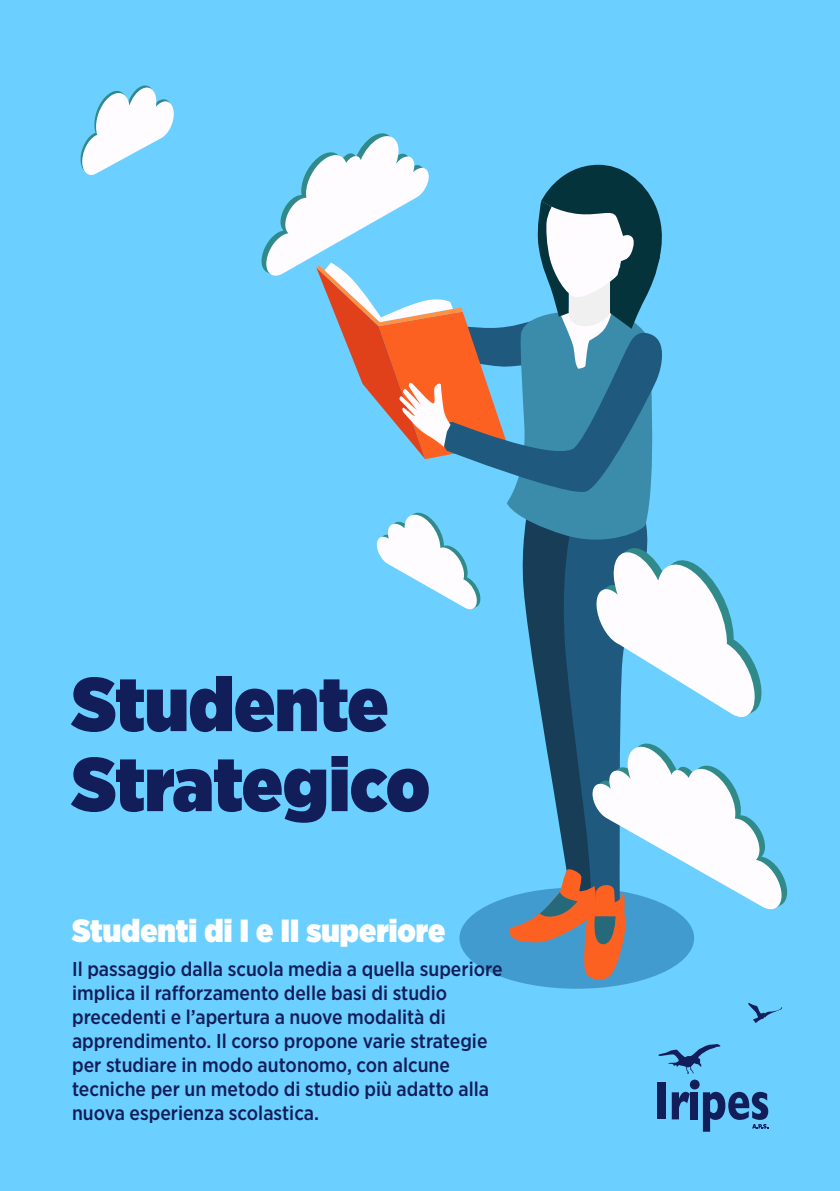
<style>
.page{position:relative;width:840px;height:1191px;background:#fff}
.page>*{position:absolute;margin:0;border:0;box-sizing:border-box;transform-origin:0 0}
.t1{font:900 76px "Gotham Narrow";color:#121e59}
.t2{font:900 32px "Gotham Narrow";color:#fff}
.t3{font:500 20px/24px "Gotham Narrow";color:#121e59}
</style>
<div class="page">
<div style="left:0;top:0;width:839px;height:1191px;background:#6bcfff"></div>
<svg style="left:658px;top:1044px;width:62px;height:29px"></svg>
<svg style="left:748px;top:1002px;width:34px;height:21px"></svg>
<div style="left:657px;top:1082px;width:8px;height:37px;background:#121e59"></div>
<svg style="left:671px;top:1079px;width:96px;height:52px"></svg>
<svg style="left:80px;top:85px;width:94px;height:90px"></svg>
<svg style="left:261px;top:133px;width:525px;height:850px"></svg>
<p class="t1" style="left:72px;top:653px;width:318px">Studente</p>
<p class="t1" style="left:72px;top:733px;width:359px">Strategico</p>
<p class="t2" style="left:72px;top:909px;width:374px">Studenti di I e II superiore</p>
<p class="t3" style="left:72px;top:957px;width:431px">Il passaggio dalla scuola media a quella superiore implica il rafforzamento delle basi di studio precedenti e l’apertura a nuove modalità di apprendimento. Il corso propone varie strategie per studiare in modo autonomo, con alcune tecniche per un metodo di studio più adatto alla nuova esperienza scolastica.</p>
</div>
